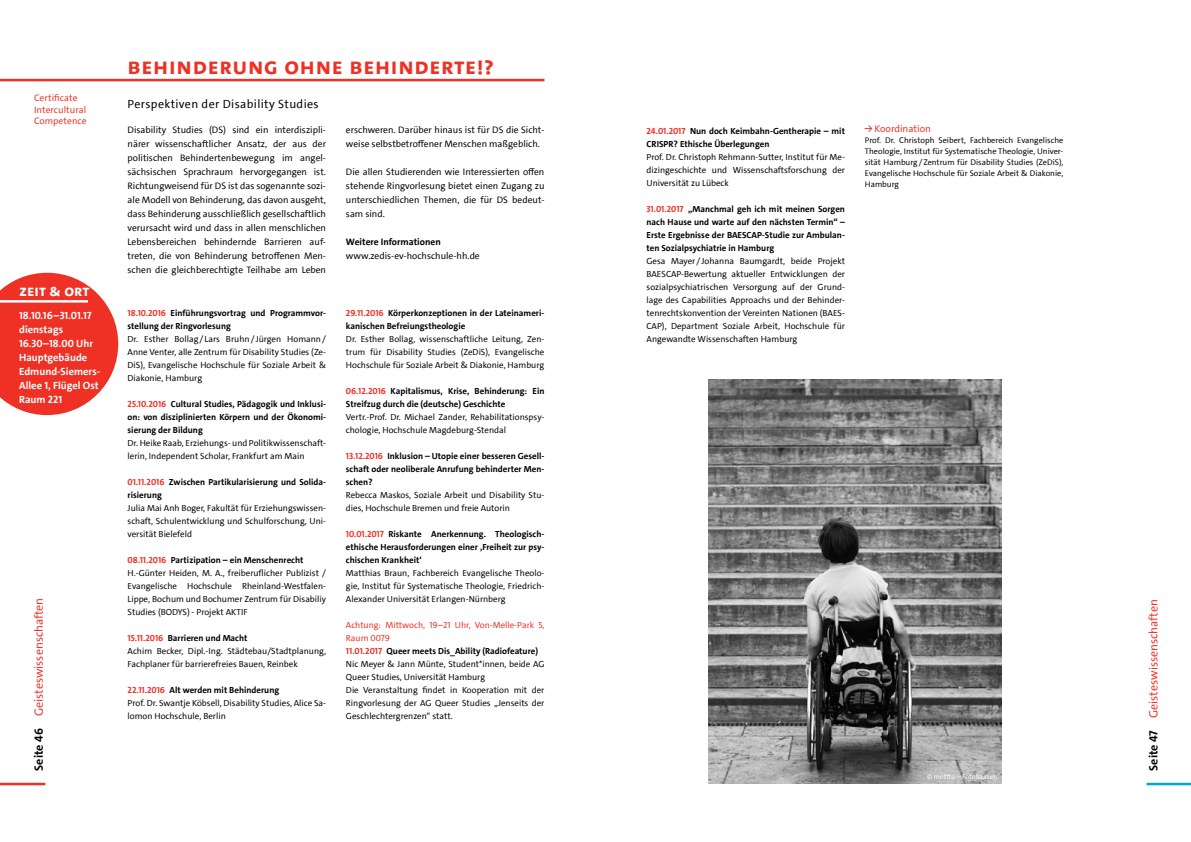
<style>
.page{position:relative;width:1191px;height:842px;background:#fff}
.page>*{position:absolute;margin:0;border:0;box-sizing:border-box;transform-origin:0 0}
.t1{font:24px "The Sans UHH Bold Caps";letter-spacing:.025em;color:#ee3124}
.t2{font:16px "The Sans UHH Bold Caps";color:#fff}
.t3{font:12px "The Sans UHH";color:#ee3124}
.t4{font:12px "The Sans UHH";letter-spacing:.03em;color:#000}
.t5{font:700 10.5px/14px "The Sans UHH";color:#fff}
.t6{font:10px "The Sans UHH";color:#ee3124}
.t7{font:9.5px/14px "The Sans UHH";color:#000;text-align:justify}
.t8{font:9.5px/11.4px "The Sans UHH";letter-spacing:.01em;color:#ee3124}
.t9{font:700 9.5px "The Sans UHH";color:#000}
.t10{font:8.9px/13px "The Sans UHH";color:#000}
.t11{font:700 8.9px/13px "The Sans UHH";color:#000}
.t12{font:8.3px/11px "The Sans UHH";color:#000;text-align:justify}
.t13{font:7px "The Sans UHH";color:#fff}
.s1{font-weight:700;font-size:8px}
.s2{color:#ee3124}
.s3{font-weight:700;color:#ee3124}
.s4{font-weight:700}
.s5{font-weight:700;color:#000}
</style>
<div class="page">
<hr style="left:0;top:783px;width:45px;height:2px;background:#ee3124">
<hr style="left:1146px;top:783px;width:45px;height:2px;background:#00a4e3">
<hr style="left:0;top:79px;width:544px;height:2px;background:#ee3124">
<svg style="left:0;top:273px;width:118px;height:142px;background:#f05146"></svg>
<hr style="left:0;top:300px;width:88px;height:3px;background:#fff">
<img style="left:708px;top:380px;width:293px;height:404px">
<h1 class="t1" style="left:128px;top:50px;width:368px">behinderung ohne behinderte!?</h1>
<h3 class="t4" style="left:128px;top:97px;width:193px">Perspektiven der Disability Studies</h3>
<p class="t7" style="left:128px;top:123px;width:200px">Disability Studies (DS) sind ein interdiszipli&shy;närer wissenschaftlicher Ansatz, der aus der politischen Behindertenbewegung im angel&shy;sächsischen Sprachraum hervorgegangen ist.<br>Richtungweisend für DS ist das sogenannte sozi&shy;ale Modell von Behinderung, das davon ausgeht, dass Behinderung ausschließlich gesellschaftlich verursacht wird und dass in allen menschlichen Lebensbereichen behindernde Barrieren auf&shy;treten, die von Behinderung betroffenen Men&shy;schen die gleichberechtigte Teilhabe am Leben</p>
<p class="t7" style="left:346px;top:123px;width:200px">erschweren. Darüber hinaus ist für DS die Sicht&shy;weise selbstbetroffener Menschen maßgeblich.</p>
<p class="t8" style="left:34px;top:93px;width:54px">Certificate<br>Intercultural<br>Competence</p>
<p class="t6" style="left:865px;top:122px;width:68px"><span class="s1">→</span> Koordination</p>
<p class="t12" style="left:865px;top:134px;width:200px">Prof. Dr. Christoph Seibert, Fachbereich Evangelische Theologie, Institut für Systematische Theologie, Univer&shy;sität Hamburg/Zentrum für Disability Studies (ZeDiS), Evangelische Hochschule für Soziale Arbeit &amp; Diakonie, Hamburg</p>
<p class="t11" style="left:646px;top:124px;width:200px"><span class="s2">24.01.2017</span> Nun doch Keimbahn-Gentherapie – mit<br>CRISPR? Ethische Überlegungen</p>
<p class="t10" style="left:646px;top:150px;width:200px;text-align:justify">Prof. Dr. Christoph Rehmann-Sutter, Institut für Me&shy;dizingeschichte und Wissenschaftsforschung der Universität zu Lübeck</p>
<p class="t11" style="left:646px;top:202px;width:200px;text-align:justify"><span class="s2">31.01.2017</span> „Manchmal geh ich mit meinen Sorgen nach Hause und warte auf den nächsten Termin“ – Erste Ergebnisse der BAESCAP-Studie zur Ambulan&shy;ten Sozialpsychiatrie in Hamburg</p>
<p class="t10" style="left:646px;top:254px;width:200px;text-align:justify">Gesa Mayer/ Johanna Baumgardt, beide Projekt BAESCAP-Bewertung aktueller Entwicklungen der sozialpsychiatrischen Versorgung auf der Grund&shy;lage des Capabilities Approachs und der Behinder&shy;tenrechtskonvention der Vereinten Nationen (BAES-CAP), Department Soziale Arbeit, Hochschule für Angewandte Wissenschaften Hamburg</p>
<p class="t7" style="left:346px;top:165px;width:200px">Die allen Studierenden wie Interessierten offen stehende Ringvorlesung bietet einen Zugang zu unterschiedlichen Themen, die für DS bedeut&shy;sam sind.</p>
<p class="t9" style="left:346px;top:236px;width:96px">Weitere Informationen</p>
<p class="t7" style="left:346px;top:249px;width:135px">www.zedis-ev-hochschule-hh.de</p>
<h2 class="t2" style="left:19px;top:280px;width:72px">ZEIT &amp; ORT</h2>
<p class="t11" style="left:128px;top:306px;width:200px"><span class="s2">18.10.2016</span> Einführungsvortrag und Programmvor&shy;stellung der Ringvorlesung</p>
<p class="t10" style="left:128px;top:332px;width:200px;text-align:justify">Dr. Esther Bollag/ Lars Bruhn/ Jürgen Homann/ Anne Venter, alle Zentrum für Disability Studies (Ze-DiS), Evangelische Hochschule für Soziale Arbeit &amp; Diakonie, Hamburg</p>
<p class="t11" style="left:128px;top:397px;width:200px;text-align:justify"><span class="s2">25.10.2016</span> Cultural Studies, Pädagogik und Inklusi&shy;on: von disziplinierten Körpern und der Ökonomi&shy;sierung der Bildung</p>
<p class="t10" style="left:128px;top:436px;width:200px">Dr. Heike Raab, Erziehungs- und Politikwissenschaft&shy;lerin, Independent Scholar, Frankfurt am Main</p>
<p class="t11" style="left:128px;top:475px;width:200px"><span class="s2">01.11.2016</span> Zwischen Partikularisierung und Solida&shy;risierung</p>
<p class="t10" style="left:128px;top:501px;width:200px;text-align:justify">Julia Mai Anh Boger, Fakultät für Erziehungswissen&shy;schaft, Schulentwicklung und Schulforschung, Uni&shy;versität Bielefeld</p>
<p class="t10" style="left:128px;top:553px;width:200px"><span class="s3">08.11.2016</span> <span class="s4">Partizipation – ein Menschenrecht </span>H.-Günter Heiden, M. A., freiberuflicher Publizist / Evangelische Hochschule Rheinland-Westfalen-Lippe, Bochum und Bochumer Zentrum für Disabiliy Studies (BODYS) - Projekt AKTIF</p>
<p class="t10" style="left:128px;top:631px;width:200px"><span class="s3">15.11.2016</span> <span class="s4">Barrieren und Macht<br></span>Achim Becker, Dipl.-Ing. Städtebau/Stadtplanung,<br>Fachplaner für barrierefreies Bauen, Reinbek</p>
<p class="t10" style="left:128px;top:683px;width:200px"><span class="s3">22.11.2016</span> <span class="s4">Alt werden mit Behinderung<br></span>Prof. Dr. Swantje Köbsell, Disability Studies, Alice Sa&shy;lomon Hochschule, Berlin</p>
<p class="t11" style="left:346px;top:306px;width:200px"><span class="s2">29.11.2016</span> Körperkonzeptionen in der Lateinameri&shy;kanischen Befreiungstheologie</p>
<p class="t10" style="left:346px;top:332px;width:200px;text-align:justify">Dr. Esther Bollag, wissenschaftliche Leitung, Zen&shy;trum für Disability Studies (ZeDiS), Evangelische Hochschule für Soziale Arbeit &amp; Diakonie, Hamburg</p>
<p class="t11" style="left:346px;top:384px;width:200px"><span class="s2">06.12.2016</span> Kapitalismus, Krise, Behinderung: Ein<br>Streifzug durch die (deutsche) Geschichte</p>
<p class="t10" style="left:346px;top:410px;width:200px">Vertr.-Prof. Dr. Michael Zander, Rehabilitationspsy&shy;chologie, Hochschule Magdeburg-Stendal</p>
<p class="t11" style="left:346px;top:449px;width:200px;text-align:justify"><span class="s2">13.12.2016</span> Inklusion – Utopie einer besseren Gesell&shy;schaft oder neoliberale Anrufung behinderter Men&shy;schen?</p>
<p class="t10" style="left:346px;top:488px;width:200px">Rebecca Maskos, Soziale Arbeit und Disability Stu&shy;dies, Hochschule Bremen und freie Autorin</p>
<p class="t11" style="left:346px;top:527px;width:200px;text-align:justify"><span class="s2">10.01.2017</span> Riskante Anerkennung. Theologisch&shy;ethische Herausforderungen einer ‚Freiheit zur psy&shy;chischen Krankheit‘</p>
<p class="t10" style="left:346px;top:566px;width:200px;text-align:justify">Matthias Braun, Fachbereich Evangelische Theolo&shy;gie, Institut für Systematische Theologie, Friedrich-Alexander Universität Erlangen-Nürnberg</p>
<p class="t10" style="left:346px;top:618px;width:200px"><span class="s2">Achtung: Mittwoch, 19–21 Uhr, Von-Melle-Park 5, Raum 0079<br></span><span class="s3">11.01.2017</span> <span class="s4">Queer meets Dis_Ability (Radiofeature)<br></span>Nic Meyer &amp; Jann Münte, Student*innen, beide AG Queer Studies, Universität Hamburg<br>Die Veranstaltung findet in Kooperation mit der Ringvorlesung der AG Queer Studies „Jenseits der Geschlechtergrenzen“ statt.</p>
<p class="t5" style="left:19px;top:309px;width:83px">18.10.16–31.01.17 dienstags<br>16.30–18.00 Uhr<br>Hauptgebäude<br>Edmund-Siemers-<br>Allee 1, Flügel Ost<br>Raum 221</p>
<h3 class="t3" style="left:31px;top:771px;width:174px;rotate:-90deg"><span class="s5">Seite 46</span> Geisteswissenschaften</h3>
<h3 class="t3" style="left:1145px;top:771px;width:173px;rotate:-90deg"><span class="s5">Seite 47</span> Geisteswissenschaften</h3>
<p class="t13" style="left:927px;top:772px;width:72px">© mottto – Fotolia.com</p>
</div>
